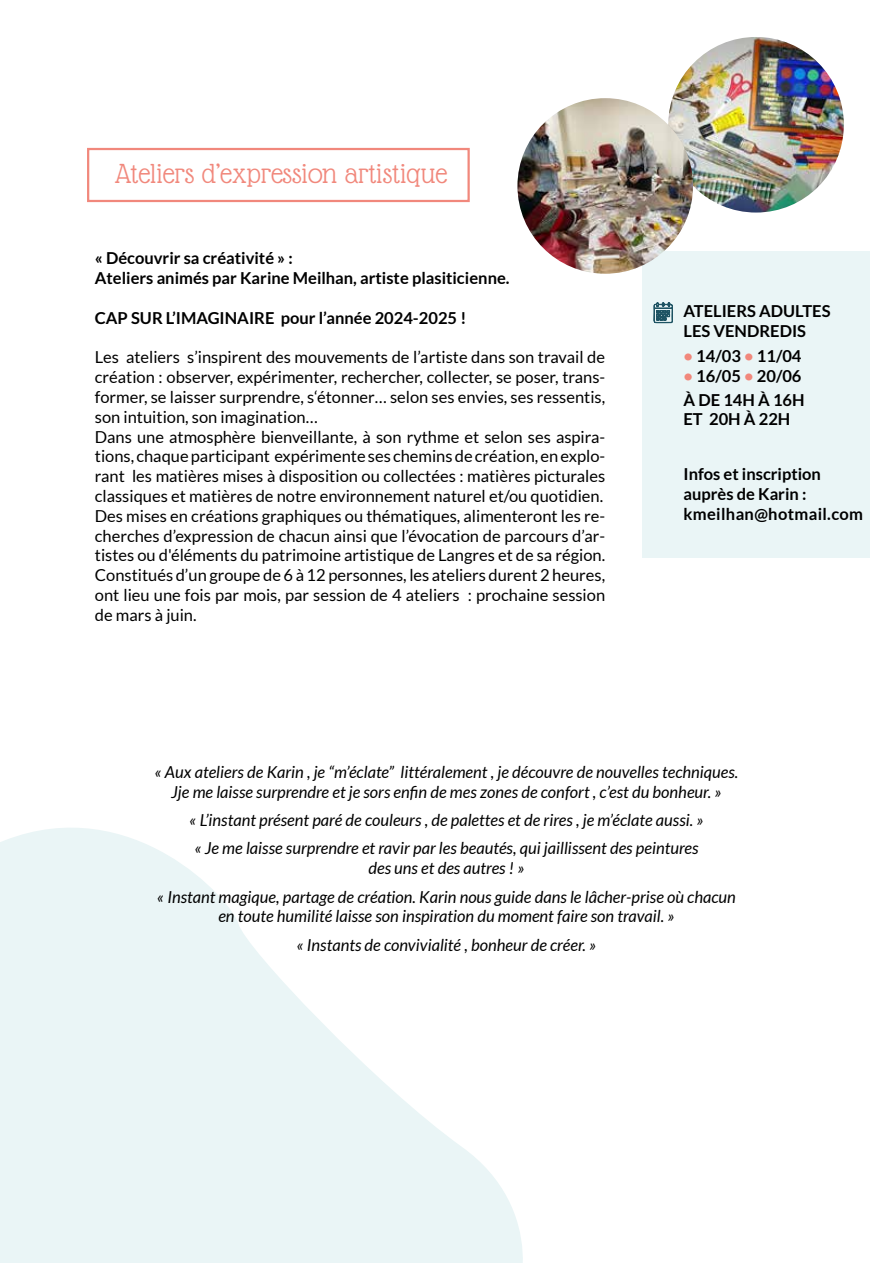
<style>
.page{position:relative;width:893px;height:1263px;background:#fff}
.page>*{position:absolute;margin:0;border:0;box-sizing:border-box;transform-origin:0 0}
.t1{font:30px "Glass Antiqua";color:#f1887c}
.t2{font:16.5px/19.8px "Lato";color:#000}
.t3{font:italic 16.5px/28.3px "Lato";color:#000;text-align:center}
.t4{font:700 16.5px/19.8px "Lato";color:#000}
.s1{color:#f1887c}
</style>
<div class="page">
<svg style="left:0;top:828px;width:523px;height:435px;fill:#eaf5f6"></svg>
<div style="left:87px;top:148px;width:383px;height:54px;border:2px solid #f1887c"></div>
<div style="left:642px;top:251px;width:228px;height:307px;background:#eaf5f6"></div>
<svg style="left:653px;top:302px;width:20px;height:21px"></svg>
<img style="left:668px;top:37px;width:176px;height:176px;border-radius:88px">
<img style="left:517px;top:98px;width:176px;height:176px;border-radius:88px">
<h1 class="t1" style="left:115px;top:158px;width:334px">Ateliers d’expression artistique</h1>
<p class="t4" style="left:95px;top:248px;width:416px">« Découvrir sa créativité » :<br>Ateliers animés par Karine Meilhan, artiste plasiticienne.</p>
<p class="t4" style="left:95px;top:308px;width:373px">CAP SUR L’IMAGINAIRE pour l’année 2024-2025 !</p>
<p class="t2" style="left:95px;top:347px;width:512px">Les ateliers s’inspirent des mouvements de l’artiste dans son travail de création : observer, expérimenter, rechercher, collecter, se poser, trans&shy;former, se laisser surprendre, s‘étonner… selon ses envies, ses ressentis, son intuition, son imagination…<br>Dans une atmosphère bienveillante, à son rythme et selon ses aspira&shy;tions, chaque participant expérimente ses chemins de création, en explo&shy;rant les matières mises à disposition ou collectées : matières picturales classiques et matières de notre environnement naturel et/ou quotidien.<br>Des mises en créations graphiques ou thématiques, alimenteront les re&shy;cherches d’expression de chacun ainsi que l’évocation de parcours d’ar&shy;tistes ou d'éléments du patrimoine artistique de Langres et de sa région.<br>Constitués d’un groupe de 6 à 12 personnes, les ateliers durent 2 heures, ont lieu une fois par mois, par session de 4 ateliers : prochaine session de mars à juin.</p>
<p class="t4" style="left:683px;top:301px;width:149px">ATELIERS ADULTES<br>LES VENDREDIS</p>
<p class="t4" style="left:683px;top:346px;width:120px"><span class="s1">•</span> 14/03 <span class="s1">•</span> 11/04</p>
<p class="t4" style="left:683px;top:363px;width:123px;line-height:24px"><span class="s1">•</span> 16/05 <span class="s1">•</span> 20/06<br>À DE 14H À 16H</p>
<p class="t4" style="left:683px;top:409px;width:108px">ET 20H À 22H</p>
<p class="t4" style="left:683px;top:464px;width:181px">Infos et inscription auprès de Karin : kmeilhan@hotmail.com</p>
<p class="t3" style="left:155px;top:763px;width:585px;line-height:19.8px">« Aux ateliers de Karin , je “m’éclate” littéralement , je découvre de nouvelles techniques.<br>Jje me laisse surprendre et je sors enfin de mes zones de confort , c’est du bonheur. »</p>
<p class="t3" style="left:189px;top:806px;width:516px">« L’instant présent paré de couleurs , de palettes et de rires , je m’éclate aussi. » « Je me laisse surprendre et ravir par les beautés, qui jaillissent des peintures</p>
<p class="t3" style="left:157px;top:854px;width:580px">des uns et des autres ! »<br>« Instant magique, partage de création. Karin nous guide dans le lâcher-prise où chacun</p>
<p class="t3" style="left:218px;top:903px;width:458px">en toute humilité laisse son inspiration du moment faire son travail. » « Instants de convivialité , bonheur de créer. »</p>
</div>
